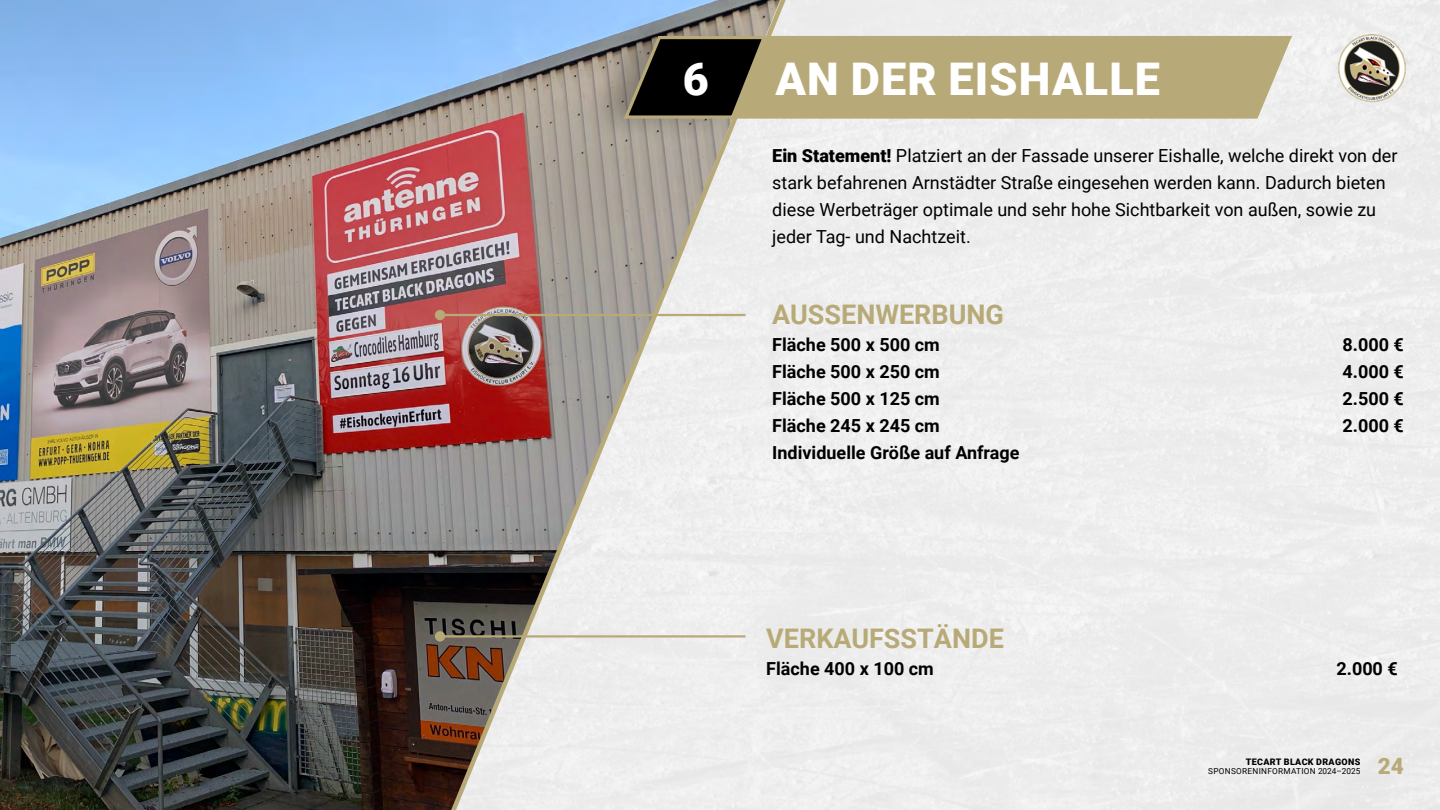
<style>
.page{position:relative;width:1440px;height:810px;background:#fff}
.page>*{position:absolute;margin:0;border:0;box-sizing:border-box;transform-origin:0 0}
.t1{font:900 45px "Roboto";letter-spacing:.025em;color:#fff}
.t2{font:700 27px "Roboto";color:#b8aa78}
.t3{font:900 22.5px "Roboto";color:#b8aa78}
.t4{font:18px/27px "Roboto";color:#000}
.t5{font:700 18px "Roboto";color:#000}
.t6{font:900 9px "Roboto";letter-spacing:.035em;color:#000}
.t7{font:8.25px "Roboto";letter-spacing:.035em;color:#000}
.s1{font-weight:900}
</style>
<div class="page">
<img style="left:1328px;top:24px;width:88px;height:89px">
<img style="left:0;top:0;width:446px;height:810px">
<svg style="left:446px;top:0;width:344px;height:810px"></svg>
<hr style="left:440px;top:314px;width:306px;height:2px;background:#b8aa78">
<div style="left:435px;top:310px;width:10px;height:10px;background:#b8aa78;border-radius:50%"></div>
<hr style="left:440px;top:635px;width:306px;height:3px;background:#b8aa78">
<div style="left:435px;top:631px;width:10px;height:11px;background:#b8aa78;border-radius:50%"></div>
<div style="left:582px;top:12px;width:184px;height:130px;background:#000;opacity:.25"></div>
<svg style="left:622px;top:34px;width:670px;height:87px;background:#a0956f"></svg>
<h1 class="t1" style="left:683px;top:48px;width:28px">6</h1>
<h1 class="t1" style="left:776px;top:48px;width:386px">AN DER EISHALLE</h1>
<p class="t4" style="left:772px;top:141px;width:627px"><span class="s1">Ein Statement!</span> Platziert an der Fassade unserer Eishalle, welche direkt von der stark befahrenen Arnstädter Straße eingesehen werden kann. Dadurch bieten diese Werbeträger optimale und sehr hohe Sichtbarkeit von außen, sowie zu jeder Tag- und Nachtzeit.</p>
<h2 class="t2" style="left:772px;top:295px;width:233px">AUSSENWERBUNG</h2>
<p class="t5" style="left:772px;top:332px;width:169px">Fläche 500 x 500 cm</p>
<p class="t5" style="left:1342px;top:332px;width:63px">8.000 €</p>
<p class="t5" style="left:772px;top:359px;width:169px">Fläche 500 x 250 cm</p>
<p class="t5" style="left:1342px;top:359px;width:63px">4.000 €</p>
<p class="t5" style="left:772px;top:386px;width:169px">Fläche 500 x 125 cm</p>
<p class="t5" style="left:1342px;top:386px;width:63px">2.500 €</p>
<p class="t5" style="left:772px;top:413px;width:169px">Fläche 245 x 245 cm</p>
<p class="t5" style="left:1342px;top:413px;width:63px">2.000 €</p>
<p class="t5" style="left:772px;top:440px;width:249px">Individuelle Größe auf Anfrage</p>
<h2 class="t2" style="left:766px;top:619px;width:239px">VERKAUFSSTÄNDE</h2>
<p class="t5" style="left:766px;top:656px;width:169px">Fläche 400 x 100 cm</p>
<p class="t5" style="left:1336px;top:656px;width:63px">2.000 €</p>
<p class="t6" style="left:1246px;top:755px;width:116px">TECART BLACK DRAGONS</p>
<p class="t7" style="left:1208px;top:765px;width:154px">SPONSORENINFORMATION 2024–2025</p>
<p class="t3" style="left:1378px;top:750px;width:28px">24</p>
</div>
